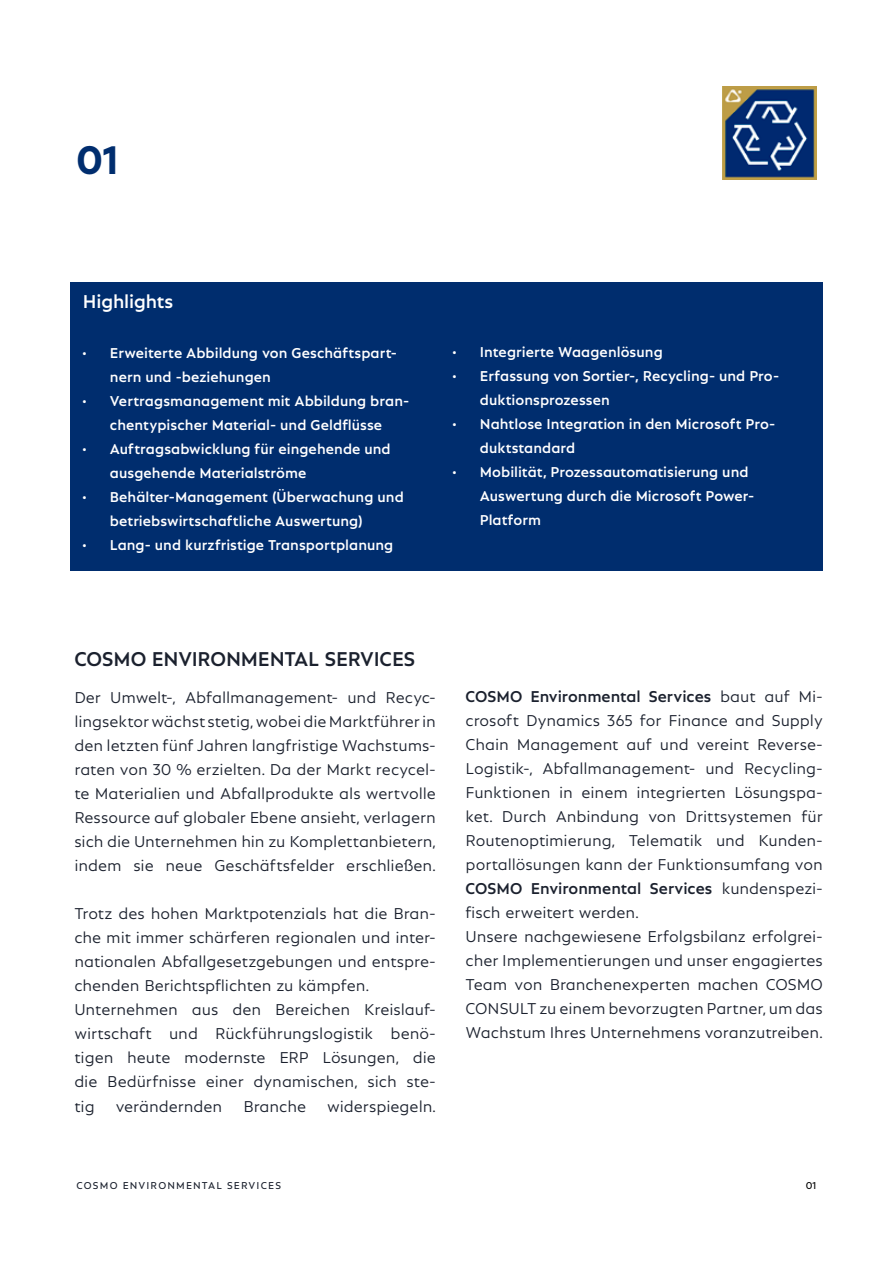
<style>
.page{position:relative;width:893px;height:1263px;background:#fff}
.page>*{position:absolute;margin:0;border:0;box-sizing:border-box;transform-origin:0 0}
.t1{font:700 42px "Neptune";color:#002d6e}
.t2{font:500 21px "Neptune";letter-spacing:-.01em;color:#1b212e}
.t3{font:500 19.5px "Neptune";letter-spacing:-.01em;color:#fff}
.t4{font:300 16.5px/24px "Neptune";letter-spacing:-.005em;color:#1b212e}
.t5{font:500 15px/24px "Neptune";letter-spacing:.005em;color:#fff}
.t6{font:10.5px "Neptune";letter-spacing:.11em;color:#1b212e}
.t7{font:10.5px "Neptune";color:#000}
.s1{font-weight:500}
</style>
<div class="page">
<div style="left:70px;top:282px;width:753px;height:288px;background:#002d6e"></div>
<img style="left:723px;top:87px;width:93px;height:93px">
<h1 class="t1" style="left:77px;top:135px;width:44px">01</h1>
<p class="t3" style="left:83px;top:290px;width:92px">Highlights</p>
<p class="t5" style="left:110px;top:341px;width:289px;text-indent:-27px">• Erweiterte Abbildung von Geschäftspart&shy;nern und -beziehungen</p>
<p class="t5" style="left:83px;top:389px;width:328px;text-align:center">• Vertragsmanagement mit Abbildung bran&shy;chentypischer Material- und Geldflüsse</p>
<p class="t5" style="left:110px;top:437px;width:282px;text-indent:-27px">• Auftragsabwicklung für eingehende und ausgehende Materialströme</p>
<p class="t5" style="left:110px;top:485px;width:295px;text-indent:-27px">• Behälter-Management (Überwachung und betriebswirtschaftliche Auswertung)</p>
<p class="t5" style="left:83px;top:533px;width:312px">• Lang- und kurzfristige Transportplanung</p>
<p class="t5" style="left:453px;top:340px;width:211px">• Integrierte Waagenlösung</p>
<p class="t5" style="left:480px;top:364px;width:301px;text-indent:-27px">• Erfassung von Sortier-, Recycling- und Pro&shy;duktionsprozessen</p>
<p class="t5" style="left:480px;top:412px;width:297px;text-indent:-27px">• Nahtlose Integration in den Microsoft Pro&shy;duktstandard</p>
<p class="t5" style="left:480px;top:460px;width:276px;text-indent:-27px">• Mobilität, Prozessautomatisierung und<br>Auswertung durch die Microsoft Power-<br>Platform</p>
<p class="t2" style="left:74px;top:646px;width:342px">COSMO ENVIRONMENTAL SERVICES</p>
<p class="t4" style="left:74px;top:685px;width:363px;text-align:justify">Der Umwelt-, Abfallmanagement- und Recyc&shy;lingsektor wächst stetig, wobei die Marktführer in den letzten fünf Jahren langfristige Wachstums&shy;raten von 30 % erzielten. Da der Markt recycel&shy;te Materialien und Abfallprodukte als wertvolle Ressource auf globaler Ebene ansieht, verlagern sich die Unternehmen hin zu Komplettanbietern, indem sie neue Geschäftsfelder erschließen.</p>
<p class="t4" style="left:74px;top:902px;width:363px">Trotz des hohen Marktpotenzials hat die Bran&shy;che mit immer schärferen regionalen und inter&shy;nationalen Abfallgesetzgebungen und entspre&shy;chenden Berichtspflichten zu kämpfen.<br>Unternehmen aus den Bereichen Kreislauf&shy;wirtschaft und Rückführungslogistik benö&shy;tigen heute modernste ERP Lösungen, die die Bedürfnisse einer dynamischen, sich ste&shy;tig</p>
<p class="t4" style="left:116px;top:1094px;width:108px">verändernden</p>
<p class="t4" style="left:243px;top:1094px;width:64px">Branche</p>
<p class="t4" style="left:327px;top:1094px;width:110px">widerspiegeln.</p>
<p class="t4" style="left:466px;top:684px;width:359px"><span class="s1">COSMO Environmental Services</span> baut auf Mi&shy;crosoft Dynamics 365 for Finance and Supply Chain Management auf und vereint Reverse-Logistik-, Abfallmanagement- und Recycling-Funktionen in einem integrierten Lösungspa&shy;ket. Durch Anbindung von Drittsystemen für Routenoptimierung, Telematik und Kunden&shy;portallösungen kann der Funktionsumfang von <span class="s1">COSMO Environmental Services</span> kundenspezi&shy;fisch erweitert werden.<br>Unsere nachgewiesene Erfolgsbilanz erfolgrei&shy;cher Implementierungen und unser engagiertes Team von Branchenexperten machen COSMO CONSULT zu einem bevorzugten Partner, um das Wachstum Ihres Unternehmens voranzutreiben.</p>
<p class="t6" style="left:77px;top:1179px;width:206px">COSMO ENVIRONMENTAL SERVICES</p>
<p class="t7" style="left:806px;top:1179px;width:12px">01</p>
</div>
